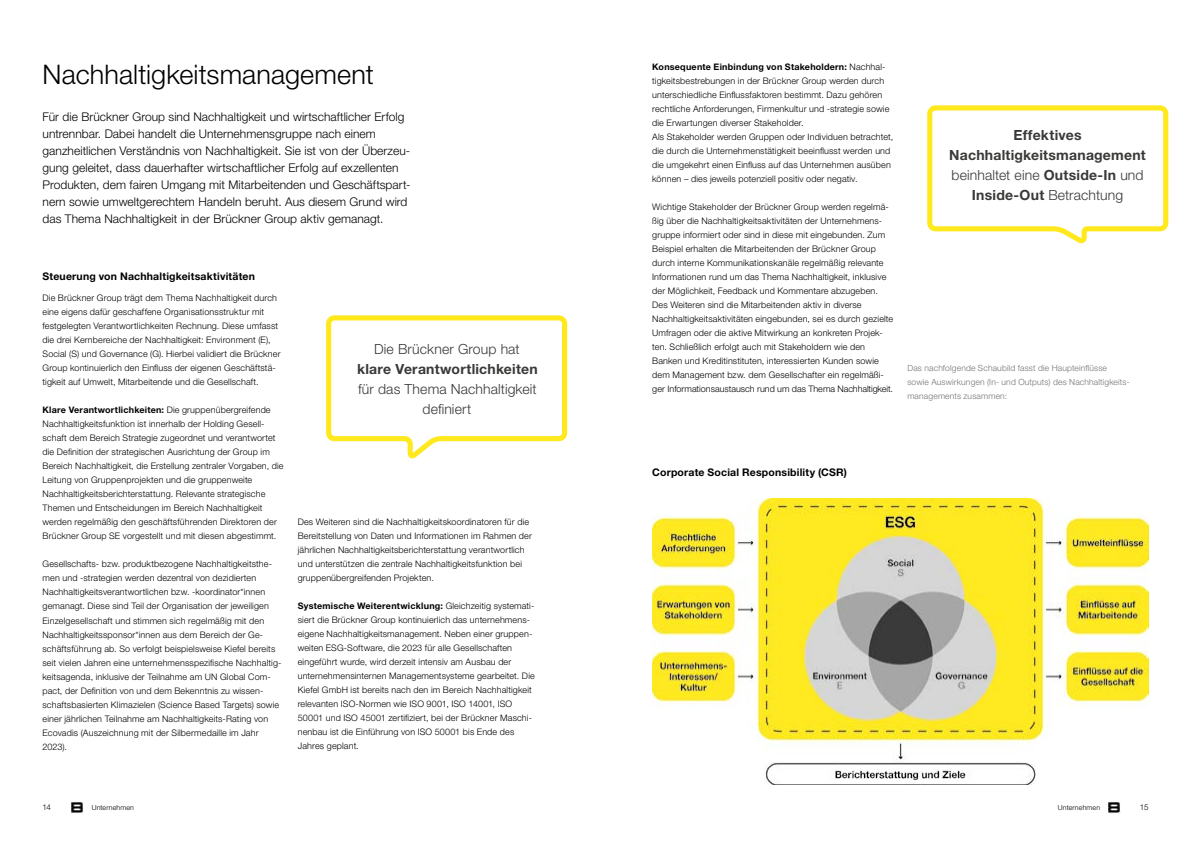
<style>
.page{position:relative;width:1191px;height:842px;background:#fff}
.page>*{position:absolute;margin:0;border:0;box-sizing:border-box;transform-origin:0 0}
.t1{font:300 27px "Helvetica Neue LT Std";letter-spacing:.005em;color:#000}
.t2{font:700 14px/20px "Helvetica Neue LT Std";letter-spacing:.015em;color:#3a3938;text-align:center}
.t3{font:300 14px/20px "Helvetica Neue LT Std";letter-spacing:.01em;color:#3a3938;text-align:center}
.t4{font:300 12px/17px "Helvetica Neue LT Std";letter-spacing:.005em;color:#000}
.t5{font:700 10.5px "Helvetica Neue LT Std";letter-spacing:.015em;color:#000}
.t6{font:300 9px/14px "Helvetica Neue LT Std";letter-spacing:.015em;color:#000}
.t7{font:300 8.5px/14px "Helvetica Neue LT Std";letter-spacing:.02em;color:#747473}
.t8{font:300 8px "Helvetica Neue LT Std";color:#000}
.t9{font:300 7px "Helvetica Neue LT Std";letter-spacing:.02em;color:#000}
.s1{font-weight:700}
.s2{font-weight:300}
</style>
<div class="page">
<svg style="left:326px;top:315px;width:242px;height:143px"></svg>
<svg style="left:927px;top:105px;width:242px;height:137px"></svg>
<img style="left:652px;top:499px;width:496px;height:285px">
<svg style="left:1108px;top:802px;width:12px;height:11px"></svg>
<svg style="left:71px;top:802px;width:12px;height:11px"></svg>
<h1 class="t1" style="left:43px;top:58px;width:333px">Nachhaltigkeitsmanagement</h1>
<p class="t4" style="left:43px;top:108px;width:369px">Für die Brückner Group sind Nachhaltigkeit und wirtschaftlicher Erfolg untrennbar. Dabei handelt die Unternehmensgruppe nach einem ganzheitlichen Verständnis von Nachhaltigkeit. Sie ist von der Überzeu&shy;gung geleitet, dass dauerhafter wirtschaftlicher Erfolg auf exzellenten Produkten, dem fairen Umgang mit Mitarbeitenden und Geschäftspart&shy;nern sowie umweltgerechtem Handeln beruht. Aus diesem Grund wird das Thema Nachhaltigkeit in der Brückner Group aktiv gemanagt.</p>
<p class="t5" style="left:43px;top:270px;width:214px">Steuerung von Nachhaltigkeitsaktivitäten</p>
<p class="t6" style="left:43px;top:291px;width:239px">Die Brückner Group trägt dem Thema Nachhaltigkeit durch eine eigens dafür geschaffene Organisationsstruktur mit festgelegten Verantwortlichkeiten Rechnung. Diese umfasst die drei Kernbereiche der Nachhaltigkeit: Environment (E), Social (S) und Governance (G). Hierbei validiert die Brückner Group kontinuierlich den Einfluss der eigenen Geschäftstä&shy;tigkeit auf Umwelt, Mitarbeitende und die Gesellschaft.</p>
<p class="t6" style="left:43px;top:403px;width:242px"><span class="s1">Klare Verantwortlichkeiten:</span> Die gruppenübergreifende Nachhaltigkeitsfunktion ist innerhalb der Holding Gesell&shy;schaft dem Bereich Strategie zugeordnet und verantwortet die Definition der strategischen Ausrichtung der Group im Bereich Nachhaltigkeit, die Erstellung zentraler Vorgaben, die Leitung von Gruppenprojekten und die gruppenweite Nachhaltigkeitsberichterstattung. Relevante strategische Themen und Entscheidungen im Bereich Nachhaltigkeit werden regelmäßig den geschäftsführenden Direktoren der Brückner Group SE vorgestellt und mit diesen abgestimmt.</p>
<p class="t6" style="left:43px;top:557px;width:240px">Gesellschafts- bzw. produktbezogene Nachhaltigkeitsthe&shy;men und -strategien werden dezentral von dezidierten Nachhaltigkeitsverantwortlichen bzw. -koordinator*innen gemanagt. Diese sind Teil der Organisation der jeweiligen Einzelgesellschaft und stimmen sich regelmäßig mit den Nachhaltigkeitssponsor*innen aus dem Bereich der Ge&shy;schäftsführung ab. So verfolgt beispielsweise Kiefel bereits seit vielen Jahren eine unternehmensspezifische Nachhaltig&shy;keitsagenda, inklusive der Teilnahme am UN Global Com&shy;pact, der Definition von und dem Bekenntnis zu wissen&shy;schaftsbasierten Klimazielen (Science Based Targets) sowie einer jährlichen Teilnahme am Nachhaltigkeits-Rating von Ecovadis (Auszeichnung mit der Silbermedaille im Jahr 2023).</p>
<h2 class="t3" style="left:374px;top:339px;width:147px">Die Brückner Group hat</h2>
<h2 class="t2" style="left:357px;top:359px;width:182px">klare Verantwortlichkeiten</h2>
<h2 class="t3" style="left:358px;top:379px;width:180px">für das Thema Nachhaltigkeit definiert</h2>
<p class="t6" style="left:298px;top:515px;width:236px">Des Weiteren sind die Nachhaltigkeitskoordinatoren für die Bereitstellung von Daten und Informationen im Rahmen der jährlichen Nachhaltigkeitsberichterstattung verantwortlich und unterstützen die zentrale Nachhaltigkeitsfunktion bei gruppenübergreifenden Projekten.</p>
<p class="t6" style="left:298px;top:599px;width:238px"><span class="s1">Systemische Weiterentwicklung:</span> Gleichzeitig systemati&shy;siert die Brückner Group kontinuierlich das unternehmens&shy;eigene Nachhaltigkeitsmanagement. Neben einer gruppen&shy;weiten ESG-Software, die 2023 für alle Gesellschaften eingeführt wurde, wird derzeit intensiv am Ausbau der unternehmensinternen Managementsysteme gearbeitet. Die Kiefel GmbH ist bereits nach den im Bereich Nachhaltigkeit relevanten ISO-Normen wie ISO 9001, ISO 14001, ISO 50001 und ISO 45001 zertifiziert, bei der Brückner Maschi&shy;nenbau ist die Einführung von ISO 50001 bis Ende des Jahres geplant.</p>
<p class="t6" style="left:652px;top:60px;width:242px"><span class="s1">Konsequente Einbindung von Stakeholdern:</span> Nachhal&shy;tigkeitsbestrebungen in der Brückner Group werden durch unterschiedliche Einflussfaktoren bestimmt. Dazu gehören rechtliche Anforderungen, Firmenkultur und -strategie sowie die Erwartungen diverser Stakeholder.<br>Als Stakeholder werden Gruppen oder Individuen betrachtet, die durch die Unternehmenstätigkeit beeinflusst werden und die umgekehrt einen Einfluss auf das Unternehmen ausüben können – dies jeweils potenziell positiv oder negativ.</p>
<p class="t6" style="left:652px;top:200px;width:242px">Wichtige Stakeholder der Brückner Group werden regelmä&shy;ßig über die Nachhaltigkeitsaktivitäten der Unternehmens&shy;gruppe informiert oder sind in diese mit eingebunden. Zum Beispiel erhalten die Mitarbeitenden der Brückner Group durch interne Kommunikationskanäle regelmäßig relevante Informationen rund um das Thema Nachhaltigkeit, inklusive der Möglichkeit, Feedback und Kommentare abzugeben.<br>Des Weiteren sind die Mitarbeitenden aktiv in diverse Nachhaltigkeitsaktivitäten eingebunden, sei es durch gezielte Umfragen oder die aktive Mitwirkung an konkreten Projek&shy;ten. Schließlich erfolgt auch mit Stakeholdern wie den Banken und Kreditinstituten, interessierten Kunden sowie dem Management bzw. dem Gesellschafter ein regelmäßi&shy;ger Informationsaustausch rund um das Thema Nachhaltigkeit.</p>
<h2 class="t2" style="left:949px;top:125px;width:198px">Effektives<br>Nachhaltigkeitsmanagement <span class="s2">beinhaltet eine</span> Outside-In <span class="s2">und<br></span>Inside-Out <span class="s2">Betrachtung</span></h2>
<p class="t7" style="left:907px;top:361px;width:224px">Das nachfolgende Schaubild fasst die Haupteinflüsse sowie Auswirkungen (In- und Outputs) des Nachhaltigkeits&shy;managements zusammen:</p>
<p class="t5" style="left:652px;top:466px;width:196px">Corporate Social Responsibility (CSR)</p>
<p class="t8" style="left:43px;top:802px;width:10px">14</p>
<p class="t9" style="left:92px;top:803px;width:44px">Unternehmen</p>
<p class="t9" style="left:1058px;top:803px;width:44px">Unternehmen</p>
<p class="t8" style="left:1140px;top:802px;width:10px">15</p>
</div>
